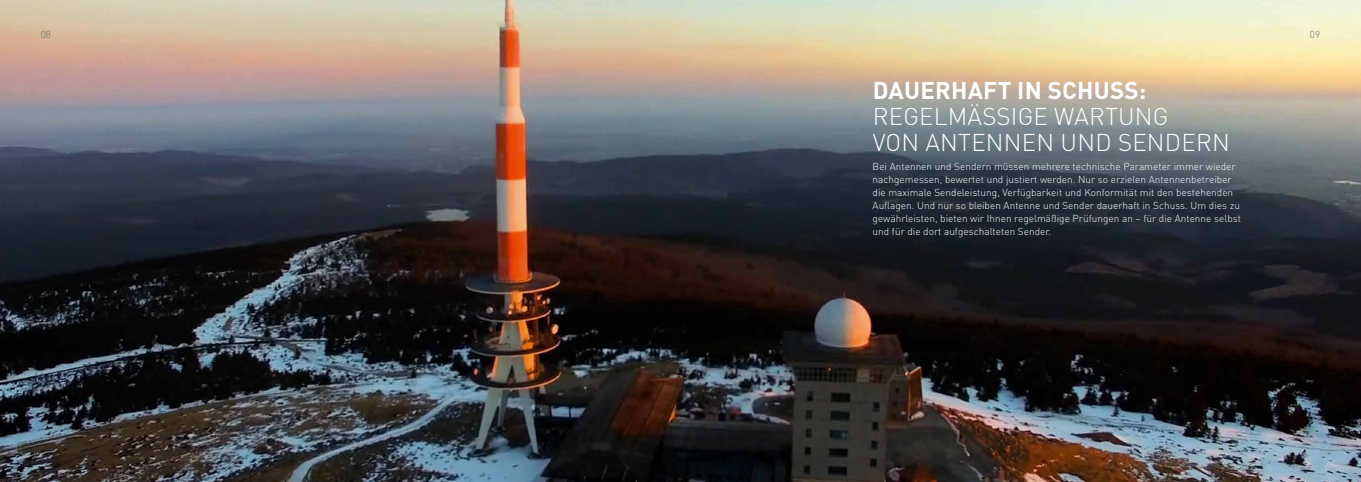
<style>
.page{position:relative;width:1361px;height:482px;background:#fff}
.page>*{position:absolute;margin:0;border:0;box-sizing:border-box;transform-origin:0 0}
.t1{font:300 24px/26px "DIN Pro";letter-spacing:.01em;color:#fff}
.t2{font:700 24px "DIN Pro";letter-spacing:.01em;color:#fff}
.t3{font:300 10px/13px "DIN Pro";letter-spacing:.005em;color:#fff}
.t4{font:300 10px "DIN Pro";color:#6e6e6e}
</style>
<div class="page">
<img style="left:0;top:0;width:1361px;height:482px">
<p class="t4" style="left:41px;top:28px;width:12px">08</p>
<p class="t4" style="left:1310px;top:28px;width:12px">09</p>
<h1 class="t2" style="left:872px;top:74px;width:275px">DAUERHAFT IN SCHUSS:</h1>
<h1 class="t1" style="left:872px;top:102px;width:358px">REGELMÄSSIGE WARTUNG<br>VON ANTENNEN UND SENDERN</h1>
<p class="t3" style="left:872px;top:160px;width:370px">Bei Antennen und Sendern müssen mehrere technische Parameter immer wieder nachgemessen, bewertet und justiert werden. Nur so erzielen Antennenbetreiber die maximale Sendeleistung, Verfügbarkeit und Konformität mit den bestehenden Auflagen. Und nur so bleiben Antenne und Sender dauerhaft in Schuss. Um dies zu gewährleisten, bieten wir Ihnen regelmäßige Prüfungen an – für die Antenne selbst und für die dort aufgeschalteten Sender.</p>
</div>
